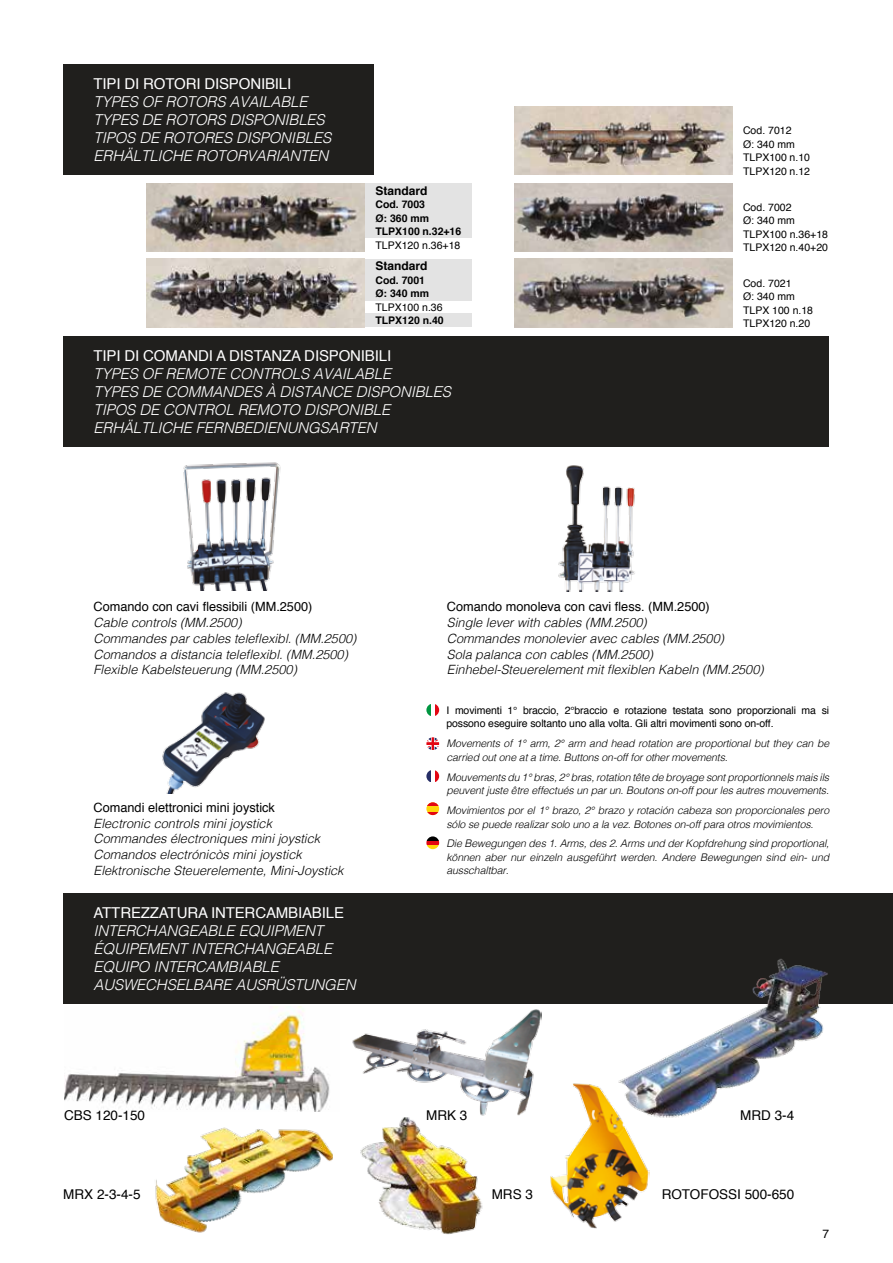
<style>
.page{position:relative;width:893px;height:1263px;background:#fff}
.page>*{position:absolute;margin:0;border:0;box-sizing:border-box;transform-origin:0 0}
.t1{font:italic 300 15px/18px "Helvetica";letter-spacing:-.01em;color:#fff}
.t2{font:15px "Helvetica";letter-spacing:-.01em;color:#fff}
.t3{font:13.5px "Helvetica";color:#000}
.t4{font:italic 300 12.75px/15.8px "Helvetica";color:#000}
.t5{font:12.75px "Helvetica";color:#000}
.t6{font:700 12px "Helvetica";color:#000}
.t7{font:12px "Helvetica";color:#000}
.t8{font:italic 300 10.5px/13.5px "Helvetica";letter-spacing:-.01em;color:#000}
.t9{font:10.5px/13.5px "Helvetica";letter-spacing:-.01em;color:#000}
.t10{font:700 10.5px/13.5px "Helvetica";color:#000}
</style>
<div class="page">
<div style="left:147px;top:183px;width:325px;height:55px;background:#e3e3e3"></div>
<div style="left:332px;top:259px;width:140px;height:42px;background:#e3e3e3"></div>
<div style="left:332px;top:313px;width:140px;height:14px;background:#e3e3e3"></div>
<img style="left:183px;top:462px;width:98px;height:128px">
<img style="left:558px;top:465px;width:77px;height:126px">
<img style="left:162px;top:692px;width:103px;height:102px">
<img style="left:360px;top:1118px;width:123px;height:117px">
<img style="left:147px;top:259px;width:218px;height:68px">
<img style="left:515px;top:183px;width:217px;height:68px">
<img style="left:147px;top:183px;width:218px;height:68px">
<img style="left:515px;top:107px;width:217px;height:68px">
<img style="left:515px;top:259px;width:217px;height:68px">
<div style="left:63px;top:893px;width:830px;height:110px;background:#201f1d"></div>
<div style="left:63px;top:64px;width:311px;height:110px;background:#201f1d"></div>
<div style="left:64px;top:336px;width:765px;height:110px;background:#201f1d"></div>
<img style="left:550px;top:1083px;width:99px;height:146px">
<img style="left:352px;top:1009px;width:190px;height:109px">
<img style="left:614px;top:959px;width:228px;height:168px">
<img style="left:155px;top:1127px;width:178px;height:106px">
<svg style="left:426px;top:704px;width:13px;height:12px"></svg>
<svg style="left:426px;top:704px;width:4px;height:12px"></svg>
<svg style="left:435px;top:704px;width:4px;height:12px"></svg>
<svg style="left:426px;top:770px;width:13px;height:12px"></svg>
<svg style="left:426px;top:770px;width:4px;height:12px"></svg>
<svg style="left:435px;top:770px;width:4px;height:12px"></svg>
<svg style="left:426px;top:802px;width:13px;height:13px"></svg>
<svg style="left:427px;top:802px;width:11px;height:3px"></svg>
<svg style="left:427px;top:812px;width:12px;height:3px"></svg>
<svg style="left:426px;top:737px;width:13px;height:13px"></svg>
<svg style="left:427px;top:845px;width:12px;height:4px"></svg>
<hr style="left:426px;top:841px;width:13px;height:4px;background:#e30613">
<svg style="left:426px;top:836px;width:13px;height:5px"></svg>
<img style="left:64px;top:1006px;width:266px;height:106px">
<h1 class="t2" style="left:94px;top:72px;width:199px">TIPI DI ROTORI DISPONIBILI</h1>
<h1 class="t1" style="left:94px;top:91px;width:239px">TYPES OF ROTORS AVAILABLE<br>TYPES DE ROTORS DISPONIBLES<br>TIPOS DE ROTORES DISPONIBLES<br>ERHÄLTLICHE ROTORVARIANTEN</h1>
<p class="t6" style="left:375px;top:181px;width:54px">Standard</p>
<p class="t10" style="left:375px;top:198px;width:87px">Cod. 7003<br>Ø: 360 mm<br>TLPX100 n.32+16</p>
<p class="t9" style="left:375px;top:239px;width:86px">TLPX120 n.36+18</p>
<p class="t6" style="left:375px;top:256px;width:54px">Standard</p>
<p class="t10" style="left:375px;top:273px;width:55px">Cod. 7001<br>Ø: 340 mm</p>
<p class="t9" style="left:375px;top:300px;width:69px">TLPX100 n.36</p>
<p class="t10" style="left:375px;top:314px;width:70px">TLPX120 n.40</p>
<h1 class="t2" style="left:94px;top:344px;width:299px">TIPI DI COMANDI A DISTANZA DISPONIBILI</h1>
<h1 class="t1" style="left:94px;top:364px;width:359px">TYPES OF REMOTE CONTROLS AVAILABLE<br>TYPES DE COMMANDES À DISTANCE DISPONIBLES TIPOS DE CONTROL REMOTO DISPONIBLE ERHÄLTLICHE FERNBEDIENUNGSARTEN</h1>
<p class="t9" style="left:743px;top:124px;width:68px">Cod. 7012<br>Ø: 340 mm<br>TLPX100 n.10<br>TLPX120 n.12</p>
<p class="t9" style="left:743px;top:201px;width:86px">Cod. 7002<br>Ø: 340 mm<br>TLPX100 n.36+18<br>TLPX120 n.40+20</p>
<p class="t9" style="left:743px;top:276px;width:72px">Cod. 7021<br>Ø: 340 mm<br>TLPX 100 n.18<br>TLPX120 n.20</p>
<p class="t5" style="left:94px;top:597px;width:220px">Comando con cavi flessibili (MM.2500)</p>
<p class="t4" style="left:94px;top:614px;width:264px">Cable controls (MM.2500)<br>Commandes par cables teleflexibl. (MM.2500)<br>Comandos a distancia teleflexibl. (MM.2500)<br>Flexible Kabelsteuerung (MM.2500)</p>
<p class="t5" style="left:94px;top:797px;width:183px">Comandi elettronici mini joystick</p>
<p class="t4" style="left:94px;top:814px;width:252px">Electronic controls mini joystick Commandes électroniques mini joystick Comandos electrónicòs mini joystick Elektronische Steuerelemente, Mini-Joystick</p>
<h1 class="t2" style="left:94px;top:901px;width:252px">ATTREZZATURA INTERCAMBIABILE</h1>
<h1 class="t1" style="left:94px;top:921px;width:263px">INTERCHANGEABLE EQUIPMENT<br>ÉQUIPEMENT INTERCHANGEABLE<br>EQUIPO INTERCAMBIABLE<br>AUSWECHSELBARE AUSRÜSTUNGEN</h1>
<p class="t3" style="left:64px;top:1104px;width:83px">CBS 120-150</p>
<p class="t3" style="left:63px;top:1183px;width:79px">MRX 2-3-4-5</p>
<p class="t5" style="left:447px;top:597px;width:264px">Comando monoleva con cavi fless. (MM.2500)</p>
<p class="t4" style="left:447px;top:614px;width:318px">Single lever with cables (MM.2500)<br>Commandes monolevier avec cables (MM.2500)<br>Sola palanca con cables (MM.2500)<br>Einhebel-Steuerelement mit flexiblen Kabeln (MM.2500)</p>
<p class="t9" style="left:446px;top:704px;width:384px">I movimenti 1° braccio, 2°braccio e rotazione testata sono proporzionali ma si possono eseguire soltanto uno alla volta. Gli altri movimenti sono on-off.</p>
<p class="t8" style="left:446px;top:736px;width:384px">Movements of 1° arm, 2° arm and head rotation are proportional but they can be carried out one at a time. Buttons on-off for other movements.</p>
<p class="t8" style="left:446px;top:770px;width:384px">Mouvements du 1° bras, 2° bras, rotation tête de broyage sont proportionnels mais ils peuvent juste être effectués un par un. Boutons on-off pour les autres mouvements.</p>
<p class="t8" style="left:446px;top:803px;width:384px">Movimientos por el 1° brazo, 2° brazo y rotación cabeza son proporcionales pero sólo se puede realizar solo uno a la vez. Botones on-off para otros movimientos.</p>
<p class="t8" style="left:446px;top:836px;width:384px;text-align:justify">Die Bewegungen des 1. Arms, des 2. Arms und der Kopfdrehung sind proportional, können aber nur einzeln ausgeführt werden. Andere Bewegungen sind ein- und ausschaltbar.</p>
<p class="t3" style="left:426px;top:1104px;width:43px">MRK 3</p>
<p class="t3" style="left:492px;top:1183px;width:43px">MRS 3</p>
<p class="t3" style="left:740px;top:1104px;width:56px">MRD 3-4</p>
<p class="t3" style="left:662px;top:1184px;width:134px">ROTOFOSSI 500-650</p>
<p class="t7" style="left:822px;top:1224px;width:8px">7</p>
</div>
